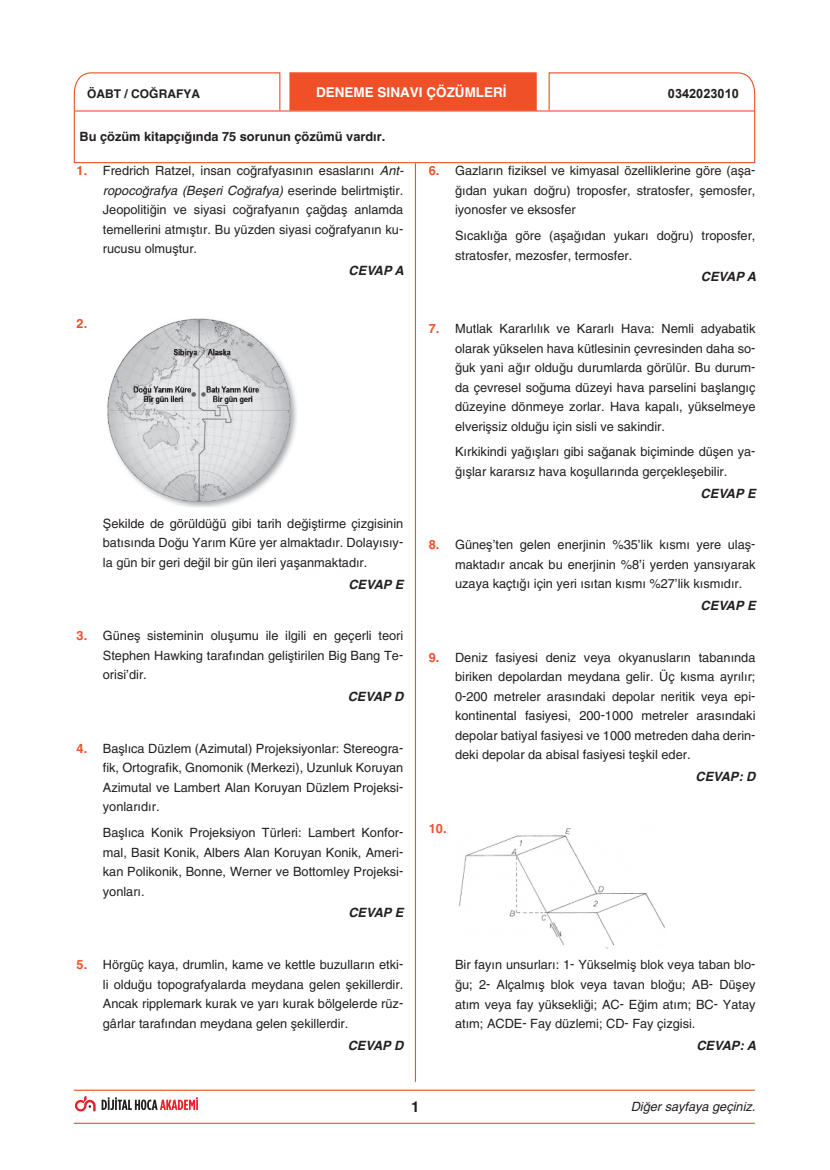
<style>
.page{position:relative;width:830px;height:1170px;background:#fff}
.page>*{position:absolute;margin:0;border:0;box-sizing:border-box;transform-origin:0 0}
.t1{font:700 15px "Helvetica";color:#231f20}
.t2{font:700 13.5px "yargi Helvetica";color:#fff}
.soru_acik_test{font:12.75px/19.5px "yargi Helvetica";color:#231f20;text-align:justify}
.CEVAP{font:italic 700 12.75px "yargi Helvetica";color:#231f20}
.t3{font:700 12.75px "yargi Helvetica";color:#231f20}
.t4{font:italic 12.75px "yargi Helvetica";color:#231f20}
.t5{font:700 12.75px "Arial";color:#231f20}
.soru_acik_test-2{font:700 12.75px "yargi Helvetica";color:#f05027}
.t6{font:700 12px "yargi Helvetica";color:#231f20}
.s1{font-weight:700;color:#f05027}
.s2{font-style:italic}
</style>
<div class="page">
<hr style="left:74px;top:1089px;width:680px;height:1px;background:#f05027">
<hr style="left:414px;top:163px;width:2px;height:918px;background:#f05027">
<div style="left:74px;top:110px;width:680px;height:53px;border:1px solid #f05027"></div>
<svg style="left:73px;top:72px;width:208px;height:39px"></svg>
<svg style="left:547px;top:72px;width:208px;height:39px"></svg>
<div style="left:289px;top:72px;width:247px;height:39px;background:#f05027;border:1px solid #f05027"></div>
<svg style="left:75px;top:1096px;width:123px;height:15px"></svg>
<hr style="left:74px;top:1122px;width:680px;height:1px;background:#f05027">
<img style="left:107px;top:318px;width:190px;height:189px">
<img style="left:458px;top:828px;width:207px;height:121px">
<p class="t6" style="left:87px;top:87px;width:114px">ÖABT / COĞRAFYA</p>
<p class="t2" style="left:316px;top:84px;width:192px">DENEME SINAVI ÇÖZÜMLERİ</p>
<p class="t5" style="left:667px;top:86px;width:72px">0342023010</p>
<p class="t3" style="left:80px;top:129px;width:307px">Bu çözüm kitapçığında 75 sorunun çözümü vardır.</p>
<p class="soru_acik_test" style="left:103px;top:161px;width:302px;text-indent:-26px"><span class="s1">1.</span> Fredrich Ratzel, insan coğrafyasının esaslarını <span class="s2">Ant&shy;ropocoğrafya (Beşeri Coğrafya)</span> eserinde belirtmiştir.<br>Jeopolitiğin ve siyasi coğrafyanın çağdaş anlamda temellerini atmıştır. Bu yüzden siyasi coğrafyanın ku&shy;rucusu olmuştur.</p>
<p class="CEVAP" style="left:348px;top:260px;width:57px">CEVAP A</p>
<p class="soru_acik_test-2" style="left:77px;top:316px;width:12px">2.</p>
<p class="soru_acik_test" style="left:103px;top:513px;width:302px">Şekilde de görüldüğü gibi tarih değiştirme çizgisinin batısında Doğu Yarım Küre yer almaktadır. Dolayısıy&shy;la gün bir geri değil bir gün ileri yaşanmaktadır.</p>
<p class="CEVAP" style="left:348px;top:573px;width:56px">CEVAP E</p>
<p class="soru_acik_test" style="left:103px;top:626px;width:302px;text-indent:-26px"><span class="s1">3.</span> Güneş sisteminin oluşumu ile ilgili en geçerli teori Stephen Hawking tarafından geliştirilen Big Bang Te&shy;orisi’dir.</p>
<p class="CEVAP" style="left:347px;top:686px;width:57px">CEVAP D</p>
<p class="soru_acik_test" style="left:103px;top:738px;width:302px;text-indent:-26px"><span class="s1">4.</span> Başlıca Düzlem (Azimutal) Projeksiyonlar: Stereogra&shy;fik, Ortografik, Gnomonik (Merkezi), Uzunluk Koruyan Azimutal ve Lambert Alan Koruyan Düzlem Projeksi&shy;yonlarıdır.</p>
<p class="soru_acik_test" style="left:103px;top:823px;width:302px">Başlıca Konik Projeksiyon Türleri: Lambert Konfor&shy;mal, Basit Konik, Albers Alan Koruyan Konik, Ameri&shy;kan Polikonik, Bonne, Werner ve Bottomley Projeksi&shy;yonları.</p>
<p class="CEVAP" style="left:348px;top:902px;width:56px">CEVAP E</p>
<p class="soru_acik_test" style="left:103px;top:955px;width:302px;text-indent:-26px"><span class="s1">5.</span> Hörgüç kaya, drumlin, kame ve kettle buzulların etki&shy;li olduğu topografyalarda meydana gelen şekillerdir.<br>Ancak ripplemark kurak ve yarı kurak bölgelerde rüz&shy;gârlar tarafından meydana gelen şekillerdir.</p>
<p class="CEVAP" style="left:347px;top:1034px;width:57px">CEVAP D</p>
<p class="soru_acik_test" style="left:455px;top:161px;width:302px;text-indent:-26px"><span class="s1">6.</span> Gazların fiziksel ve kimyasal özelliklerine göre (aşa&shy;ğıdan yukarı doğru) troposfer, stratosfer, şemosfer, iyonosfer ve eksosfer</p>
<p class="soru_acik_test" style="left:455px;top:226px;width:302px">Sıcaklığa göre (aşağıdan yukarı doğru) troposfer, stratosfer, mezosfer, termosfer.</p>
<p class="CEVAP" style="left:700px;top:266px;width:57px">CEVAP A</p>
<p class="soru_acik_test" style="left:455px;top:319px;width:302px;text-indent:-26px"><span class="s1">7.</span> Mutlak Kararlılık ve Kararlı Hava: Nemli adyabatik olarak yükselen hava kütlesinin çevresinden daha so&shy;ğuk yani ağır olduğu durumlarda görülür. Bu durum&shy;da çevresel soğuma düzeyi hava parselini başlangıç düzeyine dönmeye zorlar. Hava kapalı, yükselmeye elverişsiz olduğu için sisli ve sakindir.</p>
<p class="soru_acik_test" style="left:455px;top:442px;width:302px">Kırkikindi yağışları gibi sağanak biçiminde düşen ya&shy;ğışlar kararsız hava koşullarında gerçekleşebilir.</p>
<p class="CEVAP" style="left:700px;top:482px;width:56px">CEVAP E</p>
<p class="soru_acik_test" style="left:455px;top:535px;width:302px;text-indent:-26px"><span class="s1">8.</span> Güneş'ten gelen enerjinin %35’lik kısmı yere ulaş&shy;maktadır ancak bu enerjinin %8’i yerden yansıyarak uzaya kaçtığı için yeri ısıtan kısmı %27’lik kısmıdır.</p>
<p class="CEVAP" style="left:700px;top:595px;width:56px">CEVAP E</p>
<p class="soru_acik_test" style="left:455px;top:647px;width:302px;text-indent:-26px"><span class="s1">9.</span> Deniz fasiyesi deniz veya okyanusların tabanında biriken depolardan meydana gelir. Üç kısma ayrılır; 0-200 metreler arasındaki depolar neritik veya epi&shy;kontinental fasiyesi, 200-1000 metreler arasındaki depolar batiyal fasiyesi ve 1000 metreden daha derin&shy;deki depolar da abisal fasiyesi teşkil eder.</p>
<p class="CEVAP" style="left:695px;top:766px;width:61px">CEVAP: D</p>
<p class="soru_acik_test-2" style="left:428px;top:821px;width:19px">10.</p>
<p class="soru_acik_test" style="left:455px;top:955px;width:302px">Bir fayın unsurları: 1- Yükselmiş blok veya taban blo&shy;ğu; 2- Alçalmış blok veya tavan bloğu; AB- Düşey atım veya fay yüksekliği; AC- Eğim atım; BC- Yatay atım; ACDE- Fay düzlemi; CD- Fay çizgisi.</p>
<p class="CEVAP" style="left:696px;top:1034px;width:61px">CEVAP: A</p>
<p class="t1" style="left:411px;top:1094px;width:10px">1</p>
<p class="t4" style="left:630px;top:1099px;width:126px">Diğer sayfaya geçiniz.</p>
</div>
